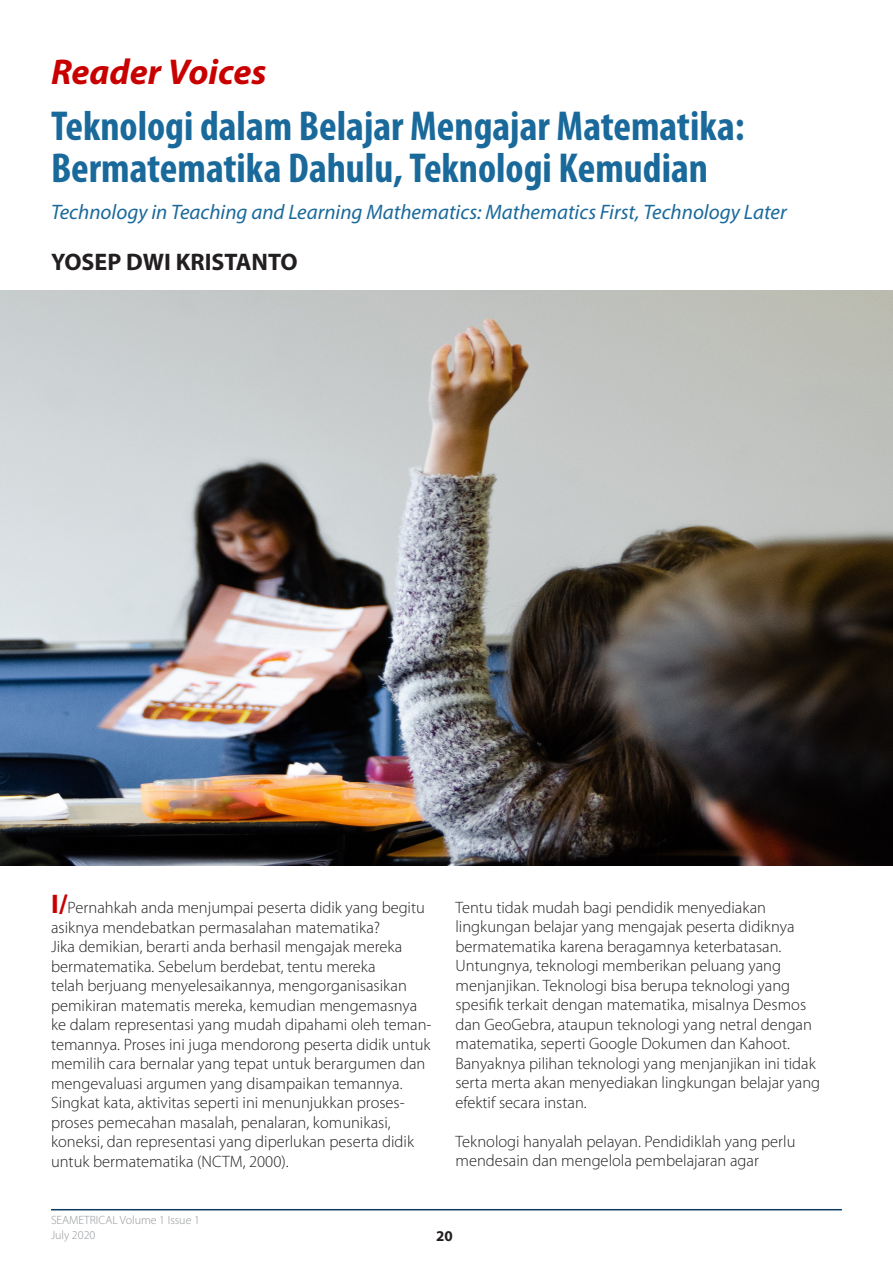
<style>
.page{position:relative;width:893px;height:1263px;background:#fff}
.page>*{position:absolute;margin:0;border:0;box-sizing:border-box;transform-origin:0 0}
.JUDUL{font:700 condensed 42px/42px "Myriad Pro";color:#1a699b}
.Rubrik{font:italic 700 36px "Myriad Pro";color:#c80000}
.Penulis{font:700 24px "Myriad Pro";color:#231f20}
.tranlate{font:italic 21px "Myriad Pro";color:#1a699b}
.Paragraf{font:300 16.5px/19.5px "Myriad Pro";color:#231f20}
.t1{font:700 15px "Myriad Pro";color:#231f20}
.t2{font:300 12px/14.4px "Myriad Pro";color:#939598}
.s1{font-weight:700;font-size:27px;color:#c80000}
</style>
<div class="page">
<img style="left:0;top:290px;width:893px;height:575px">
<hr style="left:51px;top:1209px;width:791px;height:1px;background:#0c3b62">
<p class="Rubrik" style="left:51px;top:49px;width:217px">Reader Voices</p>
<p class="JUDUL" style="left:51px;top:106px;width:695px">Teknologi dalam Belajar Mengajar Matematika:<br>Bermatematika Dahulu, Teknologi Kemudian</p>
<p class="tranlate" style="left:51px;top:199px;width:737px">Technology in Teaching and Learning Mathematics: Mathematics First, Technology Later</p>
<p class="Penulis" style="left:51px;top:246px;width:248px">YOSEP DWI KRISTANTO</p>
<p class="Paragraf" style="left:51px;top:898px;width:382px"><span class="s1">I/</span>Pernahkah anda menjumpai peserta didik yang begitu asiknya mendebatkan permasalahan matematika?<br>Jika demikian, berarti anda berhasil mengajak mereka bermatematika. Sebelum berdebat, tentu mereka<br>telah berjuang menyelesaikannya, mengorganisasikan pemikiran matematis mereka, kemudian mengemasnya ke dalam representasi yang mudah dipahami oleh teman&shy;temannya. Proses ini juga mendorong peserta didik untuk memilih cara bernalar yang tepat untuk berargumen dan mengevaluasi argumen yang disampaikan temannya.<br>Singkat kata, aktivitas seperti ini menunjukkan proses&shy;proses pemecahan masalah, penalaran, komunikasi, koneksi, dan representasi yang diperlukan peserta didik untuk bermatematika (NCTM, 2000).</p>
<p class="Paragraf" style="left:455px;top:898px;width:366px">Tentu tidak mudah bagi pendidik menyediakan lingkungan belajar yang mengajak peserta didiknya bermatematika karena beragamnya keterbatasan.<br>Untungnya, teknologi memberikan peluang yang menjanjikan. Teknologi bisa berupa teknologi yang spesifik terkait dengan matematika, misalnya Desmos dan GeoGebra, ataupun teknologi yang netral dengan matematika, seperti Google Dokumen dan Kahoot.<br>Banyaknya pilihan teknologi yang menjanjikan ini tidak serta merta akan menyediakan lingkungan belajar yang efektif secara instan.</p>
<p class="Paragraf" style="left:455px;top:1132px;width:341px">Teknologi hanyalah pelayan. Pendidiklah yang perlu mendesain dan mengelola pembelajaran agar</p>
<p class="t2" style="left:51px;top:1213px;width:150px">SEAMETRICAL Volume 1 Issue 1<br>July 2020</p>
<p class="t1" style="left:436px;top:1226px;width:18px">20</p>
</div>
